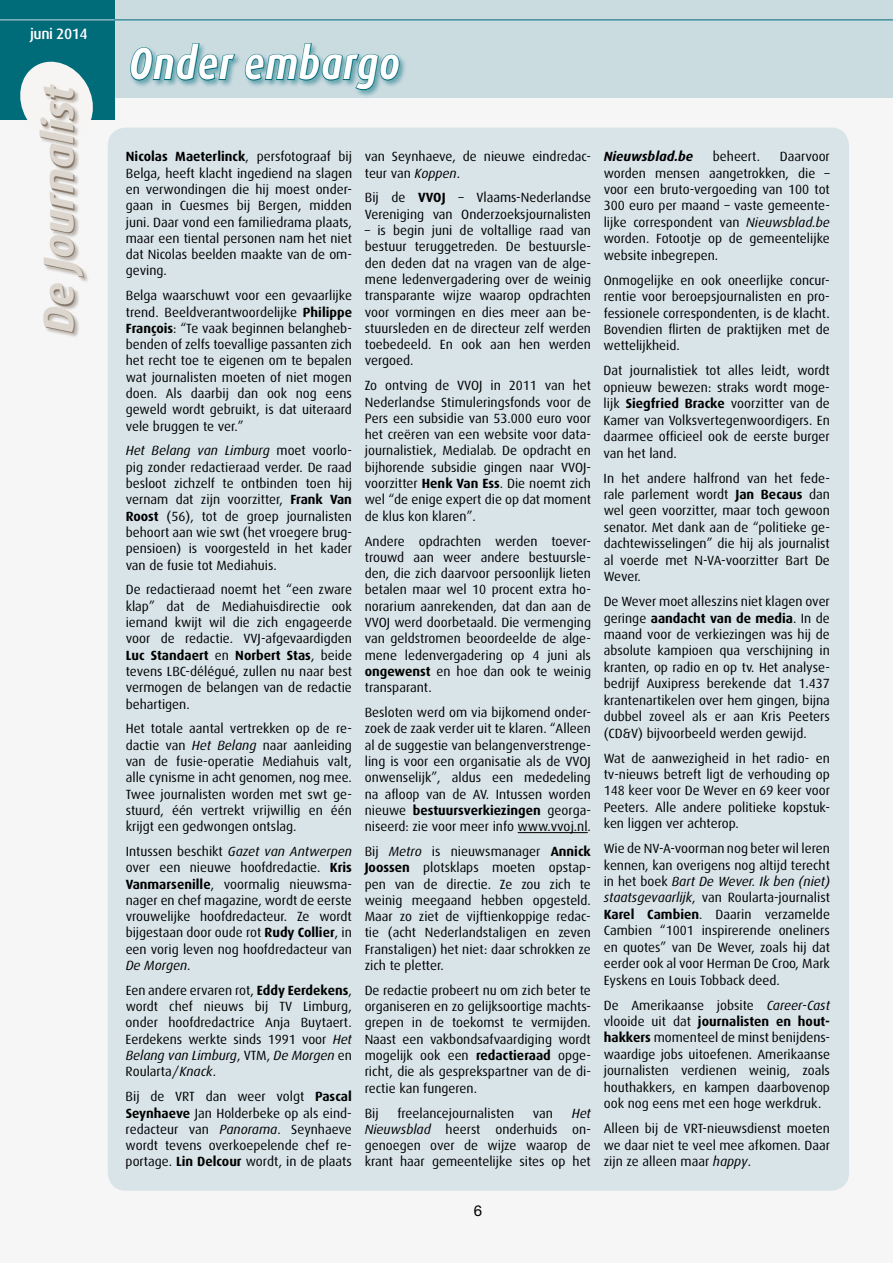
<style>
.page{position:relative;width:893px;height:1263px;background:#f6f6f6}
.page>*{position:absolute;margin:0;border:0;box-sizing:border-box;transform-origin:0 0}
.t1{font:italic 700 45px "Dax";letter-spacing:.025em;color:#fff;scale:.82 1}
.t2{font:italic 700 43.05px "Dax";color:#85786a}
.t3{font:500 15px "Dax";letter-spacing:-.03em;color:#fff}
.t4{font:15px "Helvetica Neue LT Std";color:#000}
.t5{font:13.35px/16.4px "Dax";color:#000;text-align:justify}
.t6{font:italic 700 13.35px "Dax";color:#000}
.s1{font-weight:700}
.s2{font-style:italic}
</style>
<div class="page">
<div style="left:0;top:0;width:893px;height:98px;background:#cbdce1"></div>
<div style="left:0;top:0;width:115px;height:120px;background:#006b79"></div>
<svg style="left:20px;top:61px;width:73px;height:59px"></svg>
<div style="left:40px;top:85px;width:48px;height:252px;background:#85786a;opacity:.5"></div>
<hr style="left:108px;top:20px;width:785px;height:1px;background:#006b79">
<hr style="left:0;top:20px;width:115px;height:1px;background:#cbdce1">
<div style="left:129px;top:42px;width:278px;height:55px;background:#006b79;opacity:.5"></div>
<svg style="left:130px;top:42px;width:106px;height:39px"></svg>
<svg style="left:244px;top:43px;width:156px;height:48px"></svg>
<div style="left:108px;top:128px;width:741px;height:1063px;background:#d8e4e8;border-radius:18px"></div>
<hr style="left:518px;top:832px;width:70px;height:1px;background:#000">
<p class="t3" style="left:30px;top:26px;width:59px">juni 2014</p>
<h2 class="t2" style="left:35px;top:334px;width:250px;rotate:-90deg">De Journalist</h2>
<h1 class="t1" style="left:129px;top:38px;width:332px">Onder embargo</h1>
<p class="t5" style="left:126px;top:149px;width:228px"><span class="s1">Nicolas Maeterlinck</span>, persfotograaf bij Belga, heeft klacht ingediend na slagen en verwondingen die hij moest onder&shy;gaan in Cuesmes bij Bergen, midden juni. Daar vond een familiedrama plaats, maar een tiental personen nam het niet dat Nicolas beelden maakte van de om&shy;geving.</p>
<p class="t5" style="left:126px;top:288px;width:228px">Belga waarschuwt voor een gevaarlijke trend. Beeldverantwoordelijke <span class="s1">Philippe François</span>: “Te vaak beginnen belangheb&shy;benden of zelfs toevallige passanten zich het recht toe te eigenen om te bepalen wat journalisten moeten of niet mogen doen. Als daarbij dan ook nog eens geweld wordt gebruikt, is dat uiteraard vele bruggen te ver.”</p>
<p class="t5" style="left:126px;top:443px;width:228px"><span class="s2">Het Belang van Limburg</span> moet voorlo&shy;pig zonder redactieraad verder. De raad besloot zichzelf te ontbinden toen hij vernam dat zijn voorzitter, <span class="s1">Frank Van Roost</span> (56), tot de groep journalisten behoort aan wie swt (het vroegere brug&shy;pensioen) is voorgesteld in het kader van de fusie tot Mediahuis.</p>
<p class="t5" style="left:126px;top:582px;width:228px">De redactieraad noemt het “een zware klap” dat de Mediahuisdirectie ook iemand kwijt wil die zich engageerde voor de redactie. VVJ-afgevaardigden <span class="s1">Luc Standaert</span> en <span class="s1">Norbert Stas</span>, beide tevens LBC-délégué, zullen nu naar best vermogen de belangen van de redactie behartigen.</p>
<p class="t5" style="left:126px;top:721px;width:228px">Het totale aantal vertrekken op de re&shy;dactie van <span class="s2">Het Belang</span> naar aanleiding van de fusie-operatie Mediahuis valt, alle cynisme in acht genomen, nog mee.<br>Twee journalisten worden met swt ge&shy;stuurd, één vertrekt vrijwillig en één krijgt een gedwongen ontslag.</p>
<p class="t5" style="left:126px;top:843px;width:228px">Intussen beschikt <span class="s2">Gazet van Antwerpen </span>over een nieuwe hoofdredactie. <span class="s1">Kris Vanmarsenille</span>, voormalig nieuwsma&shy;nager en chef magazine, wordt de eerste vrouwelijke hoofdredacteur. Ze wordt bijgestaan door oude rot <span class="s1">Rudy Collier</span>, in een vorig leven nog hoofdredacteur van <span class="s2">De Morgen</span>.</p>
<p class="t5" style="left:126px;top:982px;width:228px">Een andere ervaren rot, <span class="s1">Eddy Eerdekens</span>, wordt chef nieuws bij TV Limburg, onder hoofdredactrice Anja Buytaert.<br>Eerdekens werkte sinds 1991 voor <span class="s2">Het Belang van Limburg</span>, VTM, <span class="s2">De Morgen</span> en Roularta/<span class="s2">Knack</span>.</p>
<p class="t5" style="left:126px;top:1088px;width:228px">Bij de VRT dan weer volgt <span class="s1">Pascal Seynhaeve</span> Jan Holderbeke op als eind&shy;redacteur van <span class="s2">Panorama</span>. Seynhaeve wordt tevens overkoepelende chef re&shy;portage. <span class="s1">Lin Delcour</span> wordt, in de plaats</p>
<p class="t5" style="left:365px;top:149px;width:228px">van Seynhaeve, de nieuwe eindredac&shy;teur van <span class="s2">Koppen</span>.</p>
<p class="t5" style="left:365px;top:190px;width:228px">Bij de <span class="s1">VVOJ</span> – Vlaams-Nederlandse<br>Vereniging van Onderzoeksjournalisten</p>
<p class="t5" style="left:365px;top:222px;width:228px">– is begin juni de voltallige raad van bestuur teruggetreden. De bestuursle&shy;den deden dat na vragen van de alge&shy;mene ledenvergadering over de weinig transparante wijze waarop opdrachten voor vormingen en dies meer aan be&shy;stuursleden en de directeur zelf werden toebedeeld. En ook aan hen werden vergoed.</p>
<p class="t5" style="left:365px;top:378px;width:228px">Zo ontving de VVOJ in 2011 van het Nederlandse Stimuleringsfonds voor de Pers een subsidie van 53.000 euro voor het creëren van een website voor data&shy;journalistiek, Medialab. De opdracht en bijhorende subsidie gingen naar VVOJ&shy;voorzitter <span class="s1">Henk Van Ess</span>. Die noemt zich wel “de enige expert die op dat moment de klus kon klaren”.</p>
<p class="t5" style="left:365px;top:533px;width:228px">Andere opdrachten werden toever&shy;trouwd aan weer andere bestuursle&shy;den, die zich daarvoor persoonlijk lieten betalen maar wel 10 procent extra ho&shy;norarium aanrekenden, dat dan aan de VVOJ werd doorbetaald. Die vermenging van geldstromen beoordeelde de alge&shy;mene ledenvergadering op 4 juni als <span class="s1">ongewenst</span> en hoe dan ook te weinig transparant.</p>
<p class="t5" style="left:365px;top:704px;width:228px">Besloten werd om via bijkomend onder&shy;zoek de zaak verder uit te klaren. “Alleen al de suggestie van belangenverstrenge&shy;ling is voor een organisatie als de VVOJ onwenselijk”, aldus een mededeling na afloop van de AV. Intussen worden nieuwe <span class="s1">bestuursverkiezingen</span> georga&shy;niseerd: zie voor meer info www.vvoj.nl.</p>
<p class="t5" style="left:365px;top:843px;width:228px">Bij <span class="s2">Metro</span> is nieuwsmanager <span class="s1">Annick Joossen</span> plotsklaps moeten opstap&shy;pen van de directie. Ze zou zich te weinig meegaand hebben opgesteld.<br>Maar zo ziet de vijftienkoppige redac&shy;tie (acht Nederlandstaligen en zeven Franstaligen) het niet: daar schrokken ze zich te pletter.</p>
<p class="t5" style="left:365px;top:982px;width:228px">De redactie probeert nu om zich beter te organiseren en zo gelijksoortige machts&shy;grepen in de toekomst te vermijden.<br>Naast een vakbondsafvaardiging wordt mogelijk ook een <span class="s1">redactieraad</span> opge&shy;richt, die als gesprekspartner van de di&shy;rectie kan fungeren.</p>
<p class="t5" style="left:365px;top:1105px;width:15px">Bij</p>
<p class="t5" style="left:397px;top:1105px;width:118px">freelancejournalisten</p>
<p class="t5" style="left:533px;top:1105px;width:22px">van</p>
<p class="t5" style="left:365px;top:1105px;width:228px;text-indent:207px"><span class="s2">Het Nieuwsblad</span> heerst onderhuids on&shy;genoegen over de wijze waarop de krant haar gemeentelijke sites op het</p>
<p class="t6" style="left:604px;top:149px;width:91px">Nieuwsblad.be</p>
<p class="t5" style="left:713px;top:148px;width:49px">beheert.</p>
<p class="t5" style="left:604px;top:148px;width:228px;text-indent:176px">Daarvoor worden mensen aangetrokken, die – voor een bruto-vergoeding van 100 tot 300 euro per maand – vaste gemeente&shy;lijke correspondent van <span class="s2">Nieuwsblad.be </span>worden. Fotootje op de gemeentelijke website inbegrepen.</p>
<p class="t5" style="left:604px;top:272px;width:228px">Onmogelijke en ook oneerlijke concur&shy;rentie voor beroepsjournalisten en pro&shy;fessionele correspondenten, is de klacht.<br>Bovendien flirten de praktijken met de wettelijkheid.</p>
<p class="t5" style="left:604px;top:363px;width:228px">Dat journalistiek tot alles leidt, wordt opnieuw bewezen: straks wordt moge&shy;lijk <span class="s1">Siegfried Bracke</span> voorzitter van de Kamer van Volksvertegenwoordigers. En daarmee officieel ook de eerste burger van het land.</p>
<p class="t5" style="left:604px;top:470px;width:228px">In het andere halfrond van het fede&shy;rale parlement wordt <span class="s1">Jan Becaus</span> dan wel geen voorzitter, maar toch gewoon senator. Met dank aan de “politieke ge&shy;dachtewisselingen” die hij als journalist al voerde met N-VA-voorzitter Bart De Wever.</p>
<p class="t5" style="left:604px;top:593px;width:228px">De Wever moet alleszins niet klagen over geringe <span class="s1">aandacht van de media</span>. In de maand voor de verkiezingen was hij de absolute kampioen qua verschijning in kranten, op radio en op tv. Het analyse&shy;bedrijf Auxipress berekende dat 1.437 krantenartikelen over hem gingen, bijna dubbel zoveel als er aan Kris Peeters (CD&amp;V) bijvoorbeeld werden gewijd.</p>
<p class="t5" style="left:604px;top:750px;width:228px">Wat de aanwezigheid in het radio- en tv-nieuws betreft ligt de verhouding op 148 keer voor De Wever en 69 keer voor Peeters. Alle andere politieke kopstuk&shy;ken liggen ver achterop.</p>
<p class="t5" style="left:604px;top:840px;width:228px">Wie de NV-A-voorman nog beter wil leren kennen, kan overigens nog altijd terecht in het boek <span class="s2">Bart De Wever. Ik ben (niet) staatsgevaarlijk</span>, van Roularta-journalist <span class="s1">Karel Cambien</span>. Daarin verzamelde Cambien “1001 inspirerende oneliners en quotes” van De Wever, zoals hij dat eerder ook al voor Herman De Croo, Mark Eyskens en Louis Tobback deed.</p>
<p class="t5" style="left:604px;top:997px;width:228px">De Amerikaanse jobsite <span class="s2">Career-Cast </span>vlooide uit dat <span class="s1">journalisten en hout&shy;hakkers</span> momenteel de minst benijdens&shy;waardige jobs uitoefenen. Amerikaanse journalisten verdienen weinig, zoals houthakkers, en kampen daarbovenop ook nog eens met een hoge werkdruk.</p>
<p class="t5" style="left:604px;top:1120px;width:228px">Alleen bij de VRT-nieuwsdienst moeten we daar niet te veel mee afkomen. Daar zijn ze alleen maar <span class="s2">happy</span>.</p>
<p class="t4" style="left:474px;top:1202px;width:10px">6</p>
<p class="t4" style="left:476px;top:1202px;width:10px">6</p>
</div>
